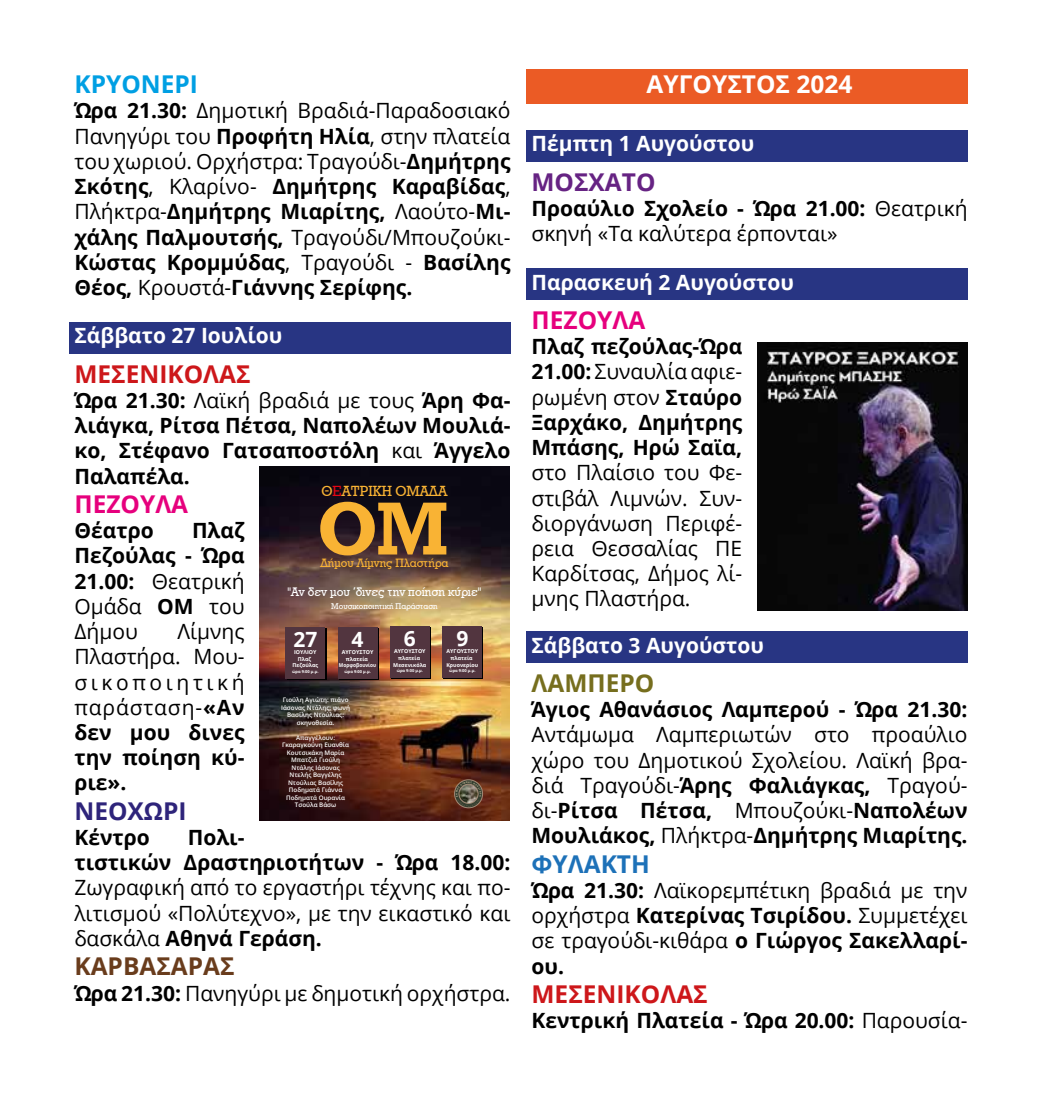
<style>
.page{position:relative;width:1042px;height:1117px;background:#fff}
.page>*{position:absolute;margin:0;border:0;box-sizing:border-box;transform-origin:0 0}
.t1{font:77.88px "UB Rockwell Bold";color:#f9b334}
.t2{font:700 24.5px "Open Sans";color:#cd171a}
.t3{font:700 24.5px "Open Sans";color:#e6007d}
.t4{font:700 24.5px "Open Sans";color:#fff}
.t5{font:700 24.5px "Open Sans";color:#693c1c}
.t6{font:700 24.5px "Open Sans";color:#009fe3}
.t7{font:700 24.5px "Open Sans";color:#2e247a}
.t8{font:700 24.5px "Open Sans";color:#662383}
.t9{font:700 24.5px "Open Sans";color:#766e1e}
.t10{font:700 24.5px "Open Sans";color:#1d71b8}
.t11{font:21px/25.2px "Open Sans";color:#000;text-align:justify}
.t12{font:700 21px/25.2px "Open Sans";color:#000;text-align:justify}
.t13{font:700 21px "Open Sans";color:#fff}
.t14{font:15.22px "UB Rockwell";color:#f9b334}
.t15{font:12.78px "UB Rockwell";color:#fff}
.t16{font:12.42px "UB Rockwell";color:#f9b334}
.t17{font:8.58px "UB Rockwell";color:#fff}
.t18{font:600 6.3px/7.5px "Open Sans";color:#fff;text-align:center}
.t19{font:700 5.42px "Open Sans";color:#fff}
.t20{font:700 5.25px/6.5px "Open Sans";color:#fff;text-align:center}
.t21{font:700 4.02px "Open Sans";color:#fff}
.s1{font-weight:700}
.s2{font-weight:400}
.s3{color:#e30613}
</style>
<div class="page">
<div style="left:69px;top:322px;width:441px;height:31px;background:#283583"></div>
<div style="left:526px;top:69px;width:441px;height:35px;background:#eb5b25"></div>
<div style="left:526px;top:130px;width:441px;height:31px;background:#283583"></div>
<div style="left:526px;top:268px;width:441px;height:31px;background:#283583"></div>
<div style="left:526px;top:631px;width:441px;height:31px;background:#283583"></div>
<img style="left:259px;top:466px;width:250px;height:353px">
<div style="left:454px;top:779px;width:29px;height:28px;border:1px solid #a48a77;border-radius:50%"></div>
<svg style="left:286px;top:628px;width:40px;height:51px"></svg>
<div style="left:285px;top:626px;width:40px;height:52px;background:#52353f"></div>
<svg style="left:339px;top:628px;width:40px;height:51px"></svg>
<div style="left:338px;top:626px;width:40px;height:52px;background:#52353f"></div>
<div style="left:391px;top:627px;width:40px;height:52px;background:#52353f"></div>
<div style="left:390px;top:626px;width:40px;height:51px;background:#52353f"></div>
<div style="left:443px;top:627px;width:40px;height:52px;background:#52353f"></div>
<div style="left:442px;top:626px;width:40px;height:51px;background:#52353f"></div>
<img style="left:757px;top:343px;width:210px;height:267px">
<svg style="left:456px;top:781px;width:25px;height:25px"></svg>
<p class="t6" style="left:74px;top:67px;width:125px">ΚΡΥΟΝΕΡΙ</p>
<p class="t11" style="left:74px;top:98px;width:437px"><span class="s1">Ώρα 21.30:</span> Δημοτική Βραδιά-Παραδοσιακό Πανηγύρι του <span class="s1">Προφήτη Ηλία</span>, στην πλατεία του χωριού. Ορχήστρα: Τραγούδι-<span class="s1">Δημήτρης Σκότης</span>, Κλαρίνο- <span class="s1">Δημήτρης Καραβίδας</span>, Πλήκτρα-<span class="s1">Δημήτρης Μιαρίτης,</span> Λαούτο-<span class="s1">Μι&shy;χάλης Παλμουτσής,</span> Τραγούδι/Μπουζούκι-<span class="s1">Κώστας Κρομμύδας</span>, Τραγούδι - <span class="s1">Βασίλης Θέος,</span> Κρουστά-<span class="s1">Γιάννης Σερίφης.</span></p>
<p class="t13" style="left:74px;top:321px;width:210px">Σάββατο 27 Ιουλίου</p>
<p class="t2" style="left:74px;top:356px;width:178px">ΜΕΣΕΝΙΚΟΛΑΣ</p>
<p class="t12" style="left:74px;top:387px;width:437px">Ώρα 21.30: <span class="s2">Λαϊκή βραδιά με τους</span> Άρη Φα&shy;λιάγκα, Ρίτσα Πέτσα, Ναπολέων Μουλιά&shy;κο, Στέφανο Γατσαποστόλη <span class="s2">και</span> Άγγελο Παλαπέλα.</p>
<p class="t3" style="left:74px;top:486px;width:115px">ΠΕΖΟΥΛΑ</p>
<p class="t12" style="left:74px;top:517px;width:81px">Θέατρο</p>
<p class="t14" style="left:321px;top:483px;width:127px">Θ<span class="s3">Ε</span>ΑΤΡΙΚΗ ΟΜΑ∆Α</p>
<h1 class="t1" style="left:318px;top:486px;width:131px">ΟΜ</h1>
<p class="t16" style="left:320px;top:556px;width:130px">∆ήµου Λίµνης Πλαστήρα</p>
<p class="t15" style="left:287px;top:585px;width:195px">"Αν δεν µου 'δινες την ποίηση κύριε"</p>
<p class="t17" style="left:331px;top:601px;width:108px">Μουσικοποιητική Παράσταση</p>
<p class="t12" style="left:74px;top:517px;width:172px;text-indent:118px">Πλαζ Πεζούλας - Ώρα 21.00: <span class="s2">Θεατρική Ομάδα</span> ΟΜ <span class="s2">του Δήμου</span></p>
<p class="t11" style="left:74px;top:618px;width:172px;text-indent:103px">Λίμνης Πλαστήρα. Μου&shy;σικοποιητική παράσταση-<span class="s1">«Αν δεν μου δινες την ποίηση κύ&shy;ριε».</span></p>
<p class="t7" style="left:74px;top:793px;width:114px">ΝΕΟΧΩΡΙ</p>
<p class="t12" style="left:74px;top:824px;width:77px">Κέντρο</p>
<p class="t13" style="left:456px;top:623px;width:13px">9</p>
<p class="t19" style="left:447px;top:647px;width:33px">ΑΥΓΟΥΣΤΟΥ</p>
<p class="t20" style="left:446px;top:654px;width:33px">πλατεία<br>Κρυονερίου</p>
<p class="t21" style="left:449px;top:667px;width:28px">ώρα 9:00 μ.μ.</p>
<p class="t13" style="left:404px;top:623px;width:13px">6</p>
<p class="t19" style="left:394px;top:647px;width:33px">ΑΥΓΟΥΣΤΟΥ</p>
<p class="t20" style="left:393px;top:654px;width:35px">πλατεία<br>Μεσενικόλα</p>
<p class="t21" style="left:397px;top:667px;width:28px">ώρα 9:00 μ.μ.</p>
<p class="t13" style="left:293px;top:624px;width:25px">27</p>
<p class="t19" style="left:294px;top:648px;width:24px">ΙΟΥΛΙΟΥ</p>
<p class="t20" style="left:292px;top:655px;width:27px">Πλαζ<br>Πεζούλας</p>
<p class="t21" style="left:292px;top:668px;width:28px">ώρα 9:00 μ.μ.</p>
<p class="t13" style="left:352px;top:624px;width:13px">4</p>
<p class="t19" style="left:342px;top:648px;width:33px">ΑΥΓΟΥΣΤΟΥ</p>
<p class="t20" style="left:339px;top:655px;width:39px">πλατεία<br>Μορφοβουνίου</p>
<p class="t21" style="left:344px;top:668px;width:28px">ώρα 9:00 μ.μ.</p>
<p class="t18" style="left:281px;top:696px;width:70px">Γιούλη Αγιώτη: πιάνο<br>Ιάσονας Ντάλης: φωνή<br>Βασίλης Ντούλιας: σκηνοθεσία.</p>
<p class="t18" style="left:282px;top:733px;width:69px">Aπαγγέλουν:<br>Γκαραγκούνη Ευανθία<br>Κουτσικάκη Μαρία<br>Μπατζιά Γιούλη<br>Ντάλης Ιάσονας<br>Ντελής Βαγγέλης<br>Ντούλιας Βασίλης<br>Ποδηματά Γιάννα<br>Ποδηματά Ουρανία<br>Τσούλα Βάσω</p>
<p class="t12" style="left:74px;top:824px;width:437px;text-indent:113px">Πολι-<br>τιστικών Δραστηριοτήτων - Ώρα 18.00:</p>
<p class="t11" style="left:74px;top:874px;width:437px">Ζωγραφική από το εργαστήρι τέχνης και πο&shy;λιτισμού «Πολύτεχνο», με την εικαστικό και δασκάλα <span class="s1">Αθηνά Γεράση.</span></p>
<p class="t5" style="left:74px;top:948px;width:162px">ΚΑΡΒΑΣΑΡΑΣ</p>
<p class="t11" style="left:74px;top:979px;width:437px"><span class="s1">Ώρα 21.30:</span> Πανηγύρι με δημοτική ορχήστρα.</p>
<p class="t4" style="left:646px;top:67px;width:207px">ΑΥΓΟΥΣΤΟΣ 2024</p>
<p class="t13" style="left:531px;top:129px;width:224px">Πέμπτη 1 Αυγούστου</p>
<p class="t8" style="left:531px;top:165px;width:126px">ΜΟΣΧΑΤΟ</p>
<p class="t11" style="left:531px;top:195px;width:437px"><span class="s1">Προαύλιο Σχολείο - Ώρα 21.00:</span> Θεατρική σκηνή «Τα καλύτερα έρπονται»</p>
<p class="t13" style="left:531px;top:267px;width:264px">Παρασκευή 2 Αυγούστου</p>
<p class="t3" style="left:531px;top:303px;width:115px">ΠΕΖΟΥΛΑ</p>
<p class="t12" style="left:531px;top:333px;width:212px">Πλαζ πεζούλας-Ώρα 21.00: <span class="s2">Συναυλία αφιε&shy;ρωμένη στον</span> Σταύρο Ξαρχάκο, Δημήτρης Μπάσης, Ηρώ Σαϊα,</p>
<p class="t11" style="left:531px;top:459px;width:212px">στο Πλαίσιο του Φε&shy;στιβάλ Λιμνών. Συν&shy;διοργάνωση Περιφέ&shy;ρεια Θεσσαλίας ΠΕ Καρδίτσας, Δήμος λί&shy;μνης Πλαστήρα.</p>
<p class="t13" style="left:531px;top:630px;width:234px">Σάββατο 3 Αυγούστου</p>
<p class="t9" style="left:531px;top:665px;width:124px">ΛΑΜΠΕΡΟ</p>
<p class="t12" style="left:531px;top:696px;width:437px">Άγιος Αθανάσιος Λαμπερού - Ώρα 21.30:</p>
<p class="t11" style="left:531px;top:721px;width:437px">Αντάμωμα Λαμπεριωτών στο προαύλιο χώρο του Δημοτικού Σχολείου. Λαϊκή βρα&shy;διά Τραγούδι-<span class="s1">Άρης Φαλιάγκας,</span> Τραγού&shy;δι-<span class="s1">Ρίτσα Πέτσα,</span> Μπουζούκι-<span class="s1">Ναπολέων Μουλιάκος,</span> Πλήκτρα-<span class="s1">Δημήτρης Μιαρίτης.</span></p>
<p class="t10" style="left:531px;top:846px;width:120px">ΦΥΛΑΚΤΗ</p>
<p class="t11" style="left:531px;top:876px;width:437px"><span class="s1">Ώρα 21.30:</span> Λαϊκορεμπέτικη βραδιά με την ορχήστρα <span class="s1">Κατερίνας Τσιρίδου.</span> Συμμετέχει σε τραγούδι-κιθάρα <span class="s1">ο Γιώργος Σακελλαρί&shy;ου.</span></p>
<p class="t2" style="left:531px;top:976px;width:178px">ΜΕΣΕΝΙΚΟΛΑΣ</p>
<p class="t12" style="left:531px;top:1007px;width:437px">Κεντρική Πλατεία - Ώρα 20.00: <span class="s2">Παρουσία-</span></p>
</div>
